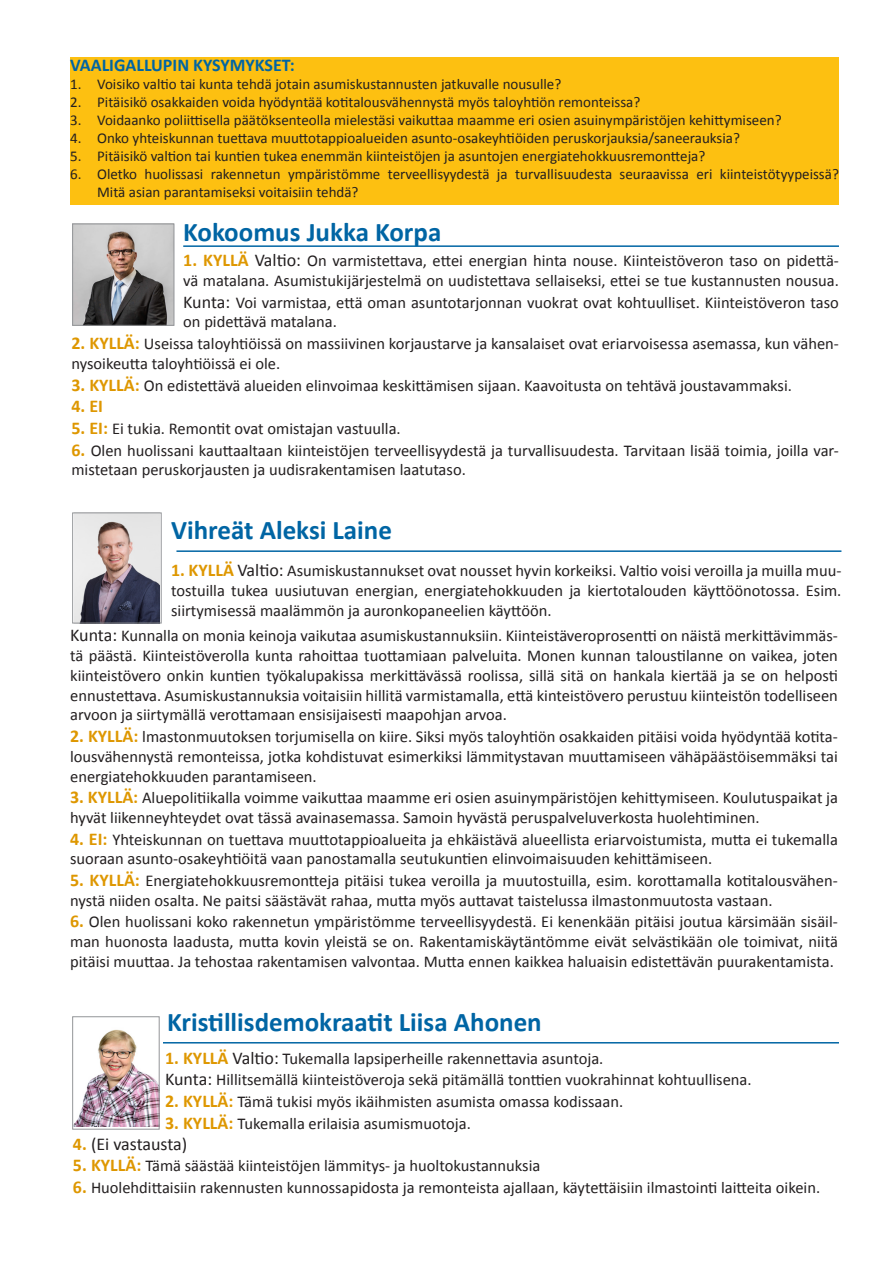
<style>
.page{position:relative;width:893px;height:1263px;background:#fff}
.page>*{position:absolute;margin:0;border:0;box-sizing:border-box;transform-origin:0 0}
.t1{font:700 27px "Calibri";color:#0065a4}
.t2{font:700 18px "Calibri";color:#0065a4}
.t3{font:18px "Calibri";letter-spacing:-.01em;color:#231f20}
.t4{font:700 18px "Calibri";color:#de9700}
.t5{font:16.5px/19.8px "Calibri";color:#231f20}
.t6{font:15px/18px "Calibri";color:#231f20}
.s1{font-weight:700;font-size:18px;color:#de9700}
.s2{font-size:18px}
.s3{font-weight:700;color:#de9700}
</style>
<div class="page">
<div style="left:70px;top:57px;width:769px;height:148px;background:#fdc011"></div>
<hr style="left:183px;top:245px;width:656px;height:2px;background:#0065a4">
<hr style="left:176px;top:550px;width:665px;height:2px;background:#0065a4">
<img style="left:74px;top:514px;width:85px;height:107px">
<div style="left:72px;top:512px;width:90px;height:111px;border:1px solid #939598"></div>
<hr style="left:163px;top:1042px;width:676px;height:1px;background:#0065a4">
<img style="left:74px;top:226px;width:98px;height:98px">
<div style="left:72px;top:224px;width:102px;height:102px;border:1px solid #939598"></div>
<img style="left:74px;top:1029px;width:84px;height:97px">
<div style="left:72px;top:1016px;width:88px;height:113px;border:1px solid #939598"></div>
<p class="t2" style="left:70px;top:53px;width:226px">VAALIGALLUPIN KYSYMYKSET:</p>
<p class="t6" style="left:70px;top:75px;width:493px">1. Voisiko valtio tai kunta tehdä jotain asumiskustannusten jatkuvalle nousulle?</p>
<p class="t6" style="left:70px;top:93px;width:572px">2. Pitäisikö osakkaiden voida hyödyntää kotitalousvähennystä myös taloyhtiön remonteissa?</p>
<p class="t6" style="left:70px;top:111px;width:713px">3. Voidaanko poliittisella päätöksenteolla mielestäsi vaikuttaa maamme eri osien asuinympäristöjen kehittymiseen?</p>
<p class="t6" style="left:70px;top:129px;width:671px">4. Onko yhteiskunnan tuettava muuttotappioalueiden asunto-osakeyhtiöiden peruskorjauksia/saneerauksia?</p>
<p class="t6" style="left:70px;top:147px;width:637px">5. Pitäisikö valtion tai kuntien tukea enemmän kiinteistöjen ja asuntojen energiatehokkuusremontteja?</p>
<p class="t6" style="left:97px;top:165px;width:743px;text-indent:-27px">6. Oletko huolissasi rakennetun ympäristömme terveellisyydestä ja turvallisuudesta seuraavissa eri kiinteistötyypeissä?<br>Mitä asian parantamiseksi voitaisiin tehdä?</p>
<p class="t1" style="left:183px;top:215px;width:260px">Kokoomus Jukka Korpa</p>
<p class="t5" style="left:183px;top:251px;width:657px"><span class="s1">1. KYLLÄ</span> <span class="s2">Valtio:</span> On varmistettava, ettei energian hinta nouse. Kiinteistöveron taso on pidettä&shy;vä matalana. Asumistukijärjestelmä on uudistettava sellaiseksi, ettei se tue kustannusten nousua.</p>
<p class="t5" style="left:183px;top:292px;width:657px"><span class="s2">Kunta:</span> Voi varmistaa, että oman asuntotarjonnan vuokrat ovat kohtuulliset. Kiinteistöveron taso on pidettävä matalana.</p>
<p class="t5" style="left:71px;top:334px;width:769px"><span class="s1">2. KYLLÄ:</span> Useissa taloyhtiöissä on massiivinen korjaustarve ja kansalaiset ovat eriarvoisessa asemassa, kun vähen&shy;nysoikeutta taloyhtiöissä ei ole.</p>
<p class="t5" style="left:71px;top:375px;width:722px"><span class="s1">3. KYLLÄ:</span> On edistettävä alueiden elinvoimaa keskittämisen sijaan. Kaavoitusta on tehtävä joustavammaksi.</p>
<p class="t4" style="left:71px;top:395px;width:33px">4. EI</p>
<p class="t5" style="left:71px;top:419px;width:331px"><span class="s1">5. EI:</span> Ei tukia. Remontit ovat omistajan vastuulla.</p>
<p class="t5" style="left:71px;top:440px;width:769px"><span class="s1">6.</span> Olen huolissani kauttaaltaan kiinteistöjen terveellisyydestä ja turvallisuudesta. Tarvitaan lisää toimia, joilla var&shy;mistetaan peruskorjausten ja uudisrakentamisen laatutaso.</p>
<p class="t1" style="left:171px;top:513px;width:222px">Vihreät Aleksi Laine</p>
<p class="t5" style="left:171px;top:561px;width:672px;text-align:justify"><span class="s1">1. KYLLÄ</span> <span class="s2">Valtio:</span> Asumiskustannukset ovat nousset hyvin korkeiksi. Valtio voisi veroilla ja muilla muu&shy;tostuilla tukea uusiutuvan energian, energiatehokkuuden ja kiertotalouden käyttöönotossa. Esim. siirtymisessä maalämmön ja auronkopaneelien käyttöön.</p>
<p class="t5" style="left:70px;top:626px;width:769px;text-align:justify"><span class="s2">Kunta:</span> Kunnalla on monia keinoja vaikutaa asumiskustannuksiin. Kiinteistäveroprosentti on näistä merkittävimmäs&shy;tä päästä. Kiinteistöverolla kunta rahoittaa tuottamiaan palveluita. Monen kunnan taloustilanne on vaikea, joten kiinteistövero onkin kuntien työkalupakissa merkittävässä roolissa, sillä sitä on hankala kiertää ja se on helposti ennustettava. Asumiskustannuksia voitaisiin hillitä varmistamalla, että kinteistövero perustuu kiinteistön todelliseen arvoon ja siirtymällä verottamaan ensisijaisesti maapohjan arvoa.</p>
<p class="t5" style="left:70px;top:727px;width:769px;text-align:justify"><span class="s1">2. KYLLÄ:</span> lmastonmuutoksen torjumisella on kiire. Siksi myös taloyhtiön osakkaiden pitäisi voida hyödyntää kotita&shy;lousvähennystä remonteissa, jotka kohdistuvat esimerkiksi lämmitystavan muuttamiseen vähäpäästöisemmäksi tai energiatehokkuuden parantamiseen.</p>
<p class="t5" style="left:70px;top:788px;width:769px"><span class="s1">3. KYLLÄ:</span> Aluepolitiikalla voimme vaikuttaa maamme eri osien asuinympäristöjen kehittymiseen. Koulutuspaikat ja hyvät liikenneyhteydet ovat tässä avainasemassa. Samoin hyvästä peruspalveluverkosta huolehtiminen.</p>
<p class="t5" style="left:70px;top:829px;width:769px"><span class="s1">4. EI:</span> Yhteiskunnan on tuettava muuttotappioalueita ja ehkäistävä alueellista eriarvoistumista, mutta ei tukemalla suoraan asunto-osakeyhtiöitä vaan panostamalla seutukuntien elinvoimaisuuden kehittämiseen.</p>
<p class="t5" style="left:70px;top:871px;width:769px"><span class="s1">5. KYLLÄ:</span> Energiatehokkuusremontteja pitäisi tukea veroilla ja muutostuilla, esim. korottamalla kotitalousvähen&shy;nystä niiden osalta. Ne paitsi säästävät rahaa, mutta myös auttavat taistelussa ilmastonmuutosta vastaan.</p>
<p class="t5" style="left:70px;top:912px;width:769px;text-align:justify"><span class="s1">6.</span> Olen huolissani koko rakennetun ympäristömme terveellisyydestä. Ei kenenkään pitäisi joutua kärsimään sisäil&shy;man huonosta laadusta, mutta kovin yleistä se on. Rakentamiskäytäntömme eivät selvästikään ole toimivat, niitä pitäisi muuttaa. Ja tehostaa rakentamisen valvontaa. Mutta ennen kaikkea haluaisin edistettävän puurakentamista.</p>
<p class="t1" style="left:167px;top:1005px;width:376px">Kristillisdemokraatit Liisa Ahonen</p>
<p class="t5" style="left:165px;top:1047px;width:588px;line-height:21.6px"><span class="s1">1. KYLLÄ</span> <span class="s2">Valtio:</span> Tukemalla lapsiperheille rakennettavia asuntoja.<br><span class="s2">Kunta:</span> Hillitsemällä kiinteistöveroja sekä pitämällä tonttien vuokrahinnat kohtuullisena.</p>
<p class="t5" style="left:165px;top:1091px;width:460px"><span class="s1">2. KYLLÄ:</span> Tämä tukisi myös ikäihmisten asumista omassa kodissaan.</p>
<p class="t5" style="left:165px;top:1113px;width:307px"><span class="s1">3. KYLLÄ:</span> Tukemalla erilaisia asumismuotoja.</p>
<p class="t3" style="left:73px;top:1132px;width:116px"><span class="s3">4.</span> (Ei vastausta)</p>
<p class="t5" style="left:73px;top:1156px;width:469px"><span class="s1">5. KYLLÄ:</span> Tämä säästää kiinteistöjen lämmitys- ja huoltokustannuksia</p>
<p class="t5" style="left:73px;top:1177px;width:749px"><span class="s1">6.</span> Huolehdittaisiin rakennusten kunnossapidosta ja remonteista ajallaan, käytettäisiin ilmastointi laitteita oikein.</p>
</div>
